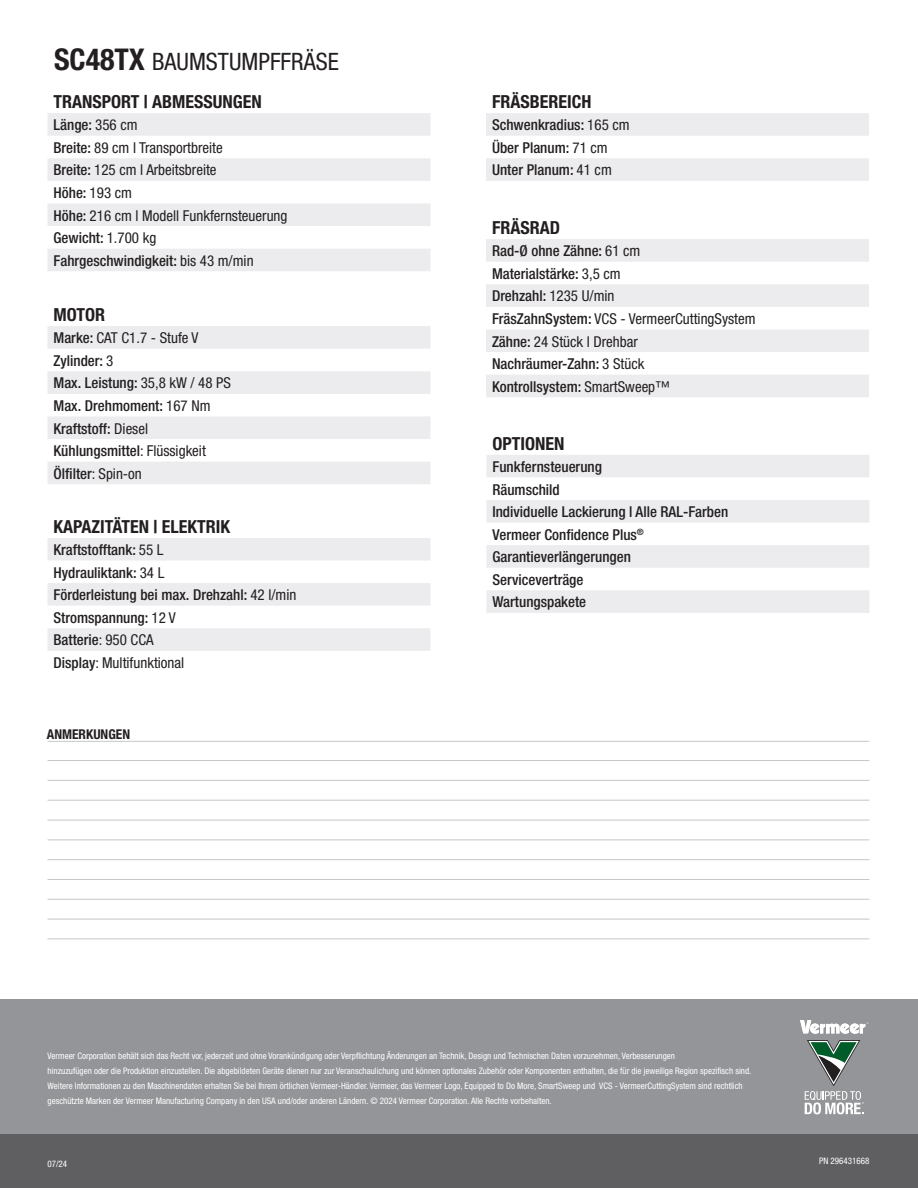
<style>
.page{position:relative;width:918px;height:1188px;background:#fff}
.page>*{position:absolute;margin:0;border:0;box-sizing:border-box;transform-origin:0 0}
.t1{font:condensed 24px "Helvetica Neue LT Std";color:#231f20}
.t2{font:700 condensed 18px "Helvetica Neue LT Std";color:#231f20}
.t3{font:500 condensed 15px/22.6px "Helvetica Neue LT Std";color:#231f20}
.t4{font:condensed 15px/22.6px "Helvetica Neue LT Std";color:#231f20}
.t5{font:700 condensed 13.5px "Helvetica Neue LT Std";color:#231f20}
.t6{font:condensed 9px/15px "Helvetica Neue LT Std";color:#fff}
.s1{font-weight:700;font-size:30px}
.s2{font-weight:500}
.s3{font-weight:400}
</style>
<div class="page">
<hr style="left:48px;top:760px;width:821px;height:1px;background:#c5c6c8">
<hr style="left:48px;top:780px;width:821px;height:1px;background:#c5c6c8">
<hr style="left:48px;top:800px;width:821px;height:1px;background:#c5c6c8">
<hr style="left:48px;top:820px;width:821px;height:1px;background:#c5c6c8">
<hr style="left:48px;top:840px;width:821px;height:1px;background:#c5c6c8">
<hr style="left:48px;top:859px;width:821px;height:1px;background:#c5c6c8">
<hr style="left:48px;top:879px;width:821px;height:1px;background:#c5c6c8">
<hr style="left:48px;top:899px;width:821px;height:1px;background:#c5c6c8">
<hr style="left:48px;top:919px;width:821px;height:1px;background:#c5c6c8">
<hr style="left:48px;top:939px;width:821px;height:1px;background:#c5c6c8">
<hr style="left:48px;top:741px;width:821px;height:1px;background:#c5c6c8">
<svg style="left:48px;top:113px;width:382px;height:158px;fill:#ececee"></svg>
<svg style="left:486px;top:455px;width:383px;height:158px;fill:#ececee"></svg>
<svg style="left:48px;top:538px;width:382px;height:113px"></svg>
<svg style="left:48px;top:326px;width:382px;height:158px;fill:#ececee"></svg>
<svg style="left:486px;top:113px;width:383px;height:68px"></svg>
<svg style="left:486px;top:239px;width:383px;height:158px;fill:#ececee"></svg>
<div style="left:0;top:999px;width:918px;height:151px;background:#939598"></div>
<svg style="left:805px;top:1040px;width:59px;height:74px"></svg>
<svg style="left:800px;top:1020px;width:68px;height:14px"></svg>
<div style="left:0;top:1134px;width:918px;height:54px;background:#5f5f62"></div>
<h1 class="t1" style="left:54px;top:48px;width:286px"><span class="s1">SC48TX</span> BAUMSTUMPFFRÄSE</h1>
<h2 class="t2" style="left:54px;top:91px;width:210px">TRANSPORT | ABMESSUNGEN</h2>
<h3 class="t4" style="left:54px;top:114px;width:235px"><span class="s2">Länge:</span> 356 cm<br><span class="s2">Breite:</span> 89 cm l Transportbreite<br><span class="s2">Breite:</span> 125 cm l Arbeitsbreite<br><span class="s2">Höhe:</span> 193 cm<br><span class="s2">Höhe:</span> 216 cm l Modell Funkfernsteuerung<br><span class="s2">Gewicht:</span> 1.700 kg<br><span class="s2">Fahrgeschwindigkeit:</span> bis 43 m/min</h3>
<h2 class="t2" style="left:54px;top:304px;width:53px">MOTOR</h2>
<h3 class="t3" style="left:54px;top:326px;width:179px">Marke: <span class="s3">CAT C1.7 - Stufe V<br></span>Zylinder: <span class="s3">3<br></span>Max. Leistung: <span class="s3">35,8 kW / 48 PS<br></span>Max. Drehmoment: <span class="s3">167 Nm<br></span>Kraftstoff: <span class="s3">Diesel<br></span>Kühlungsmittel<span class="s3">: Flüssigkeit<br></span>Ölfilter<span class="s3">: Spin-on</span></h3>
<h2 class="t2" style="left:54px;top:515px;width:178px">KAPAZITÄTEN | ELEKTRIK</h2>
<h3 class="t3" style="left:54px;top:538px;width:244px">Kraftstofftank: <span class="s3">55 L<br></span>Hydrauliktank: <span class="s3">34 L<br></span>Förderleistung bei max. Drehzahl: <span class="s3">42 l/min<br></span>Stromspannung: <span class="s3">12 V<br></span>Batterie<span class="s3">: 950 CCA<br></span>Display<span class="s3">: Multifunktional</span></h3>
<h3 class="t5" style="left:47px;top:726px;width:85px">ANMERKUNGEN</h3>
<h2 class="t2" style="left:492px;top:91px;width:101px">FRÄSBEREICH</h2>
<h3 class="t3" style="left:492px;top:113px;width:139px">Schwenkradius: <span class="s3">165 cm<br></span>Über Planum: <span class="s3">71 cm<br></span>Unter Planum: <span class="s3">41 cm</span></h3>
<h2 class="t2" style="left:492px;top:217px;width:70px">FRÄSRAD</h2>
<h3 class="t3" style="left:492px;top:239px;width:265px">Rad-Ø ohne Zähne: <span class="s3">61 cm<br></span>Materialstärke: <span class="s3">3,5 cm<br></span>Drehzahl: <span class="s3">1235 U/min<br></span>FräsZahnSystem: <span class="s3">VCS - VermeerCuttingSystem<br></span>Zähne: <span class="s3">24 Stück l Drehbar<br></span>Nachräumer-Zahn: <span class="s3">3 Stück<br></span>Kontrollsystem: <span class="s3">SmartSweep™</span></h3>
<h2 class="t2" style="left:492px;top:432px;width:73px">OPTIONEN</h2>
<h3 class="t3" style="left:492px;top:455px;width:237px">Funkfernsteuerung<br>Räumschild<br>Individuelle Lackierung l Alle RAL-Farben<br>Vermeer Confidence Plus<sup>®<br></sup>Garantieverlängerungen<br>Serviceverträge<br>Wartungspakete</h3>
<p class="t6" style="left:48px;top:1048px;width:705px">Vermeer Corporation behält sich das Recht vor, jederzeit und ohne Vorankündigung oder Verpflichtung Änderungen an Technik, Design und Technischen Daten vorzunehmen, Verbesserungen<br>hinzuzufügen oder die Produktion einzustellen. Die abgebildeten Geräte dienen nur zur Veranschaulichung und können optionales Zubehör oder Komponenten enthalten, die für die jeweilige Region spezifisch sind.<br>Weitere Informationen zu den Maschinendaten erhalten Sie bei Ihrem örtlichen Vermeer-Händler. Vermeer, das Vermeer Logo, Equipped to Do More, SmartSweep und VCS - VermeerCuttingSystem sind rechtlich geschützte Marken der Vermeer Manufacturing Company in den USA und/oder anderen Ländern. © 2024 Vermeer Corporation. Alle Rechte vorbehalten.</p>
<p class="t6" style="left:48px;top:1157px;width:21px">07/24</p>
<p class="t6" style="left:819px;top:1153px;width:52px">PN 296431668</p>
</div>
